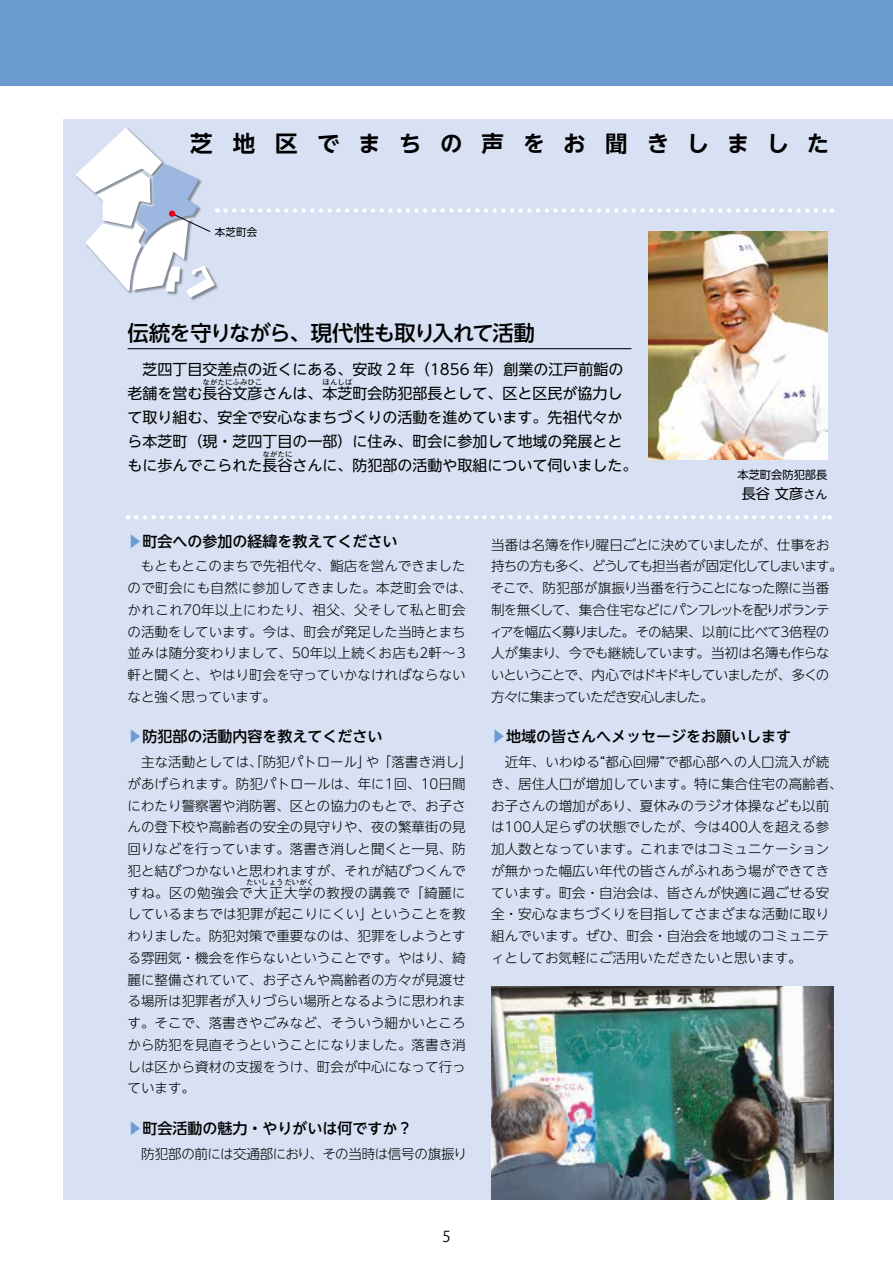
<style>
.page{position:relative;width:893px;height:1263px;background:#fff}
.page>*{position:absolute;margin:0;border:0;box-sizing:border-box;transform-origin:0 0}
.t1{font:700 22.5px "UD Shin Go NT Pro De";letter-spacing:.835em;color:#000}
.t2{font:500 21.3px "UD Shin Go NT Pro";letter-spacing:-.04em;color:#000}
.t3{font:15px/24px "UD Shin Go NT Pr 6 N";color:#000}
.t4{font:500 15px "UD Shin Go NT Pro";color:#000}
.t5{font:15px "Koz Go Pr 6 N";color:#000}
.t6{font:14.25px "UD Shin Go NT Pro";color:#000}
.t7{font:300 13.5px/21.8px "UD Shin Go NT Pr 6 N";color:#000}
.t8{font:300 13.5px/21.8px "UD Shin Go NT Pro";letter-spacing:-.055em;color:#000}
.t9{font:300 13.5px "UD Shin Go NT Pro";letter-spacing:-.02em;color:#000}
.t10{font:11.25px "UD Shin Go NT Pro";color:#000}
.t11{font:10.5px "UD Shin Go NT Pr 6 N";color:#000}
.t12{font:7.5px "UD Shin Go NT Pr 6 N";color:#000}
.s1{font-size:12px}
.s2{color:#6c9bd2}
</style>
<div class="page">
<div style="left:0;top:0;width:893px;height:85px;background:#6c9bd2"></div>
<div style="left:64px;top:119px;width:829px;height:1080px;background:#d7e1f3"></div>
<img style="left:649px;top:232px;width:178px;height:228px">
<hr style="left:128px;top:348px;width:503px;height:1px;background:#000">
<svg style="left:136px;top:515px;width:694px;height:4px"></svg>
<svg style="left:75px;top:128px;width:143px;height:170px"></svg>
<svg style="left:225px;top:208px;width:607px;height:5px"></svg>
<img style="left:491px;top:986px;width:342px;height:213px">
<h1 class="t1" style="left:190px;top:125px;width:641px">芝地区でまちの声をお聞きしました</h1>
<p class="t11" style="left:215px;top:223px;width:44px">本芝町会</p>
<h2 class="t2" style="left:128px;top:316px;width:409px">伝統を守りながら、現代性も取り入れて活動</h2>
<p class="t3" style="left:128px;top:357px;width:497px">　芝四丁目交差点の近くにある、安政 2 年（1856 年）創業の江戸前鮨の老舗を営む長谷文彦さんは、本芝町会防犯部長として、区と区民が協力し</p>
<p class="t12" style="left:203px;top:376px;width:61px">ながたにふみひこ</p>
<p class="t12" style="left:323px;top:376px;width:31px">ほんしば</p>
<p class="t3" style="left:128px;top:405px;width:511px">て取り組む、安全で安心なまちづくりの活動を進めています。先祖代々から本芝町（現・芝四丁目の一部）に住み、町会に参加して地域の発展とともに歩んでこられた長谷さんに、防犯部の活動や取組について伺いました。</p>
<p class="t12" style="left:263px;top:448px;width:31px">ながたに</p>
<p class="t10" style="left:737px;top:466px;width:91px">本芝町会防犯部長</p>
<p class="t6" style="left:742px;top:482px;width:87px">長谷文彦<span class="s1">さん</span></p>
<p class="t4" style="left:128px;top:529px;width:271px"><span class="s2">▶</span>町会への参加の経緯を教えてください</p>
<p class="t7" style="left:128px;top:555px;width:346px;text-indent:13px">もともとこのまちで先祖代々、鮨店を営んできましたので町会にも自然に参加してきました。本芝町会では、かれこれ70年以上にわたり、祖父、父そして私と町会の活動をしています。今は、町会が発足した当時とまち並みは随分変わりまして、50年以上続くお店も2軒～3軒と聞くと、やはり町会を守っていかなければならないなと強く思っています。</p>
<p class="t4" style="left:128px;top:724px;width:256px"><span class="s2">▶</span>防犯部の活動内容を教えてください</p>
<p class="t7" style="left:128px;top:751px;width:346px;text-indent:14px">主な活動としては、「防犯パトロール」や「落書き消し」があげられます。防犯パトロールは、年に1回、10日間にわたり警察署や消防署、区との協力のもとで、お子さんの登下校や高齢者の安全の見守りや、夜の繁華街の見回りなどを行っています。落書き消しと聞くと一見、防犯と結びつかないと思われますが、それが結びつくんですね。区の勉強会で大正大学の教授の講義で「綺麗に</p>
<p class="t12" style="left:246px;top:876px;width:70px">たいしょうだいがく</p>
<p class="t7" style="left:128px;top:903px;width:340px;text-align:justify">しているまちでは犯罪が起こりにくい」ということを教わりました。防犯対策で重要なのは、犯罪をしようとする雰囲気・機会を作らないということです。やはり、綺麗に整備されていて、お子さんや高齢者の方々が見渡せる場所は犯罪者が入りづらい場所となるように思われます。そこで、落書きやごみなど、そういう細かいところから防犯を見直そうということになりました。落書き消しは区から資材の支援をうけ、町会が中心になって行っています。</p>
<p class="t4" style="left:128px;top:1116px;width:286px"><span class="s2">▶</span>町会活動の魅力・やりがいは何ですか？</p>
<p class="t9" style="left:141px;top:1143px;width:327px">防犯部の前には交通部におり、その当時は信号の旗振り</p>
<p class="t8" style="left:489px;top:533px;width:355px">当番は名簿を作り曜日ごとに決めていましたが、仕事をお持ちの方も多く、どうしても担当者が固定化してしまいます。そこで、防犯部が旗振り当番を行うことになった際に当番制を無くして、集合住宅などにパンフレットを配りボランティアを幅広く募りました。その結果、以前に比べて3倍程の人が集まり、今でも継続しています。当初は名簿も作らないということで、内心ではドキドキしていましたが、多くの方々に集まっていただき安心しました。</p>
<p class="t4" style="left:491px;top:724px;width:301px"><span class="s2">▶</span>地域の皆さんへメッセージをお願いします</p>
<p class="t7" style="left:491px;top:751px;width:353px;text-indent:14px">近年、いわゆる“都心回帰”で都心部への人口流入が続き、居住人口が増加しています。特に集合住宅の高齢者、お子さんの増加があり、夏休みのラジオ体操なども以前は100人足らずの状態でしたが、今は400人を超える参加人数となっています。これまではコミュニケーションが無かった幅広い年代の皆さんがふれあう場ができてきています。町会・自治会は、皆さんが快適に過ごせる安全・安心なまちづくりを目指してさまざまな活動に取り組んでいます。ぜひ、町会・自治会を地域のコミュニティとしてお気軽にご活用いただきたいと思います。</p>
<p class="t5" style="left:442px;top:1228px;width:10px">5</p>
</div>
